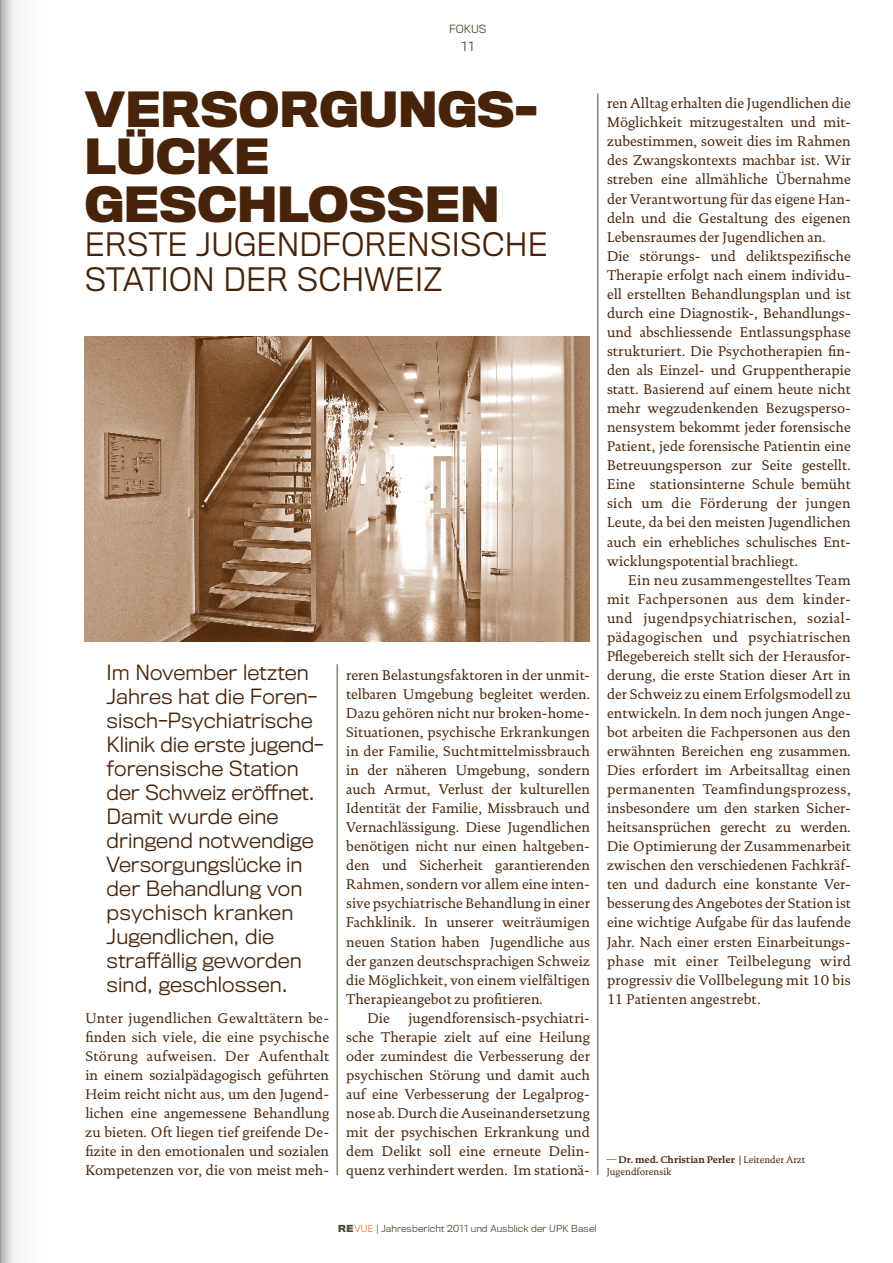
<style>
.page{position:relative;width:893px;height:1263px;background:#fff}
.page>*{position:absolute;margin:0;border:0;box-sizing:border-box;transform-origin:0 0}
.t1{font:700 45px/47.2px "Titling Gothic FB Normal";letter-spacing:.01em;color:#472409}
.t2{font:300 30px "Titling Gothic FB Normal";letter-spacing:.01em;color:#472409}
.t3{font:300 19.5px/24px "Titling Gothic FB Normal";color:#472409}
.t4{font:14.25px/19px "DTL Documenta TOT";color:#472409;text-align:justify}
.t5{font:300 12px "Titling Gothic FB Normal";color:#4a4a30}
.t6{font:300 10.5px "Titling Gothic FB Normal";color:#4a4a30}
.t7{font:9.75px/12px "DTL Documenta TOT";color:#472409}
.t8{font:300 9px "Titling Gothic FB Normal";letter-spacing:.01em;color:#4a4a30}
.s1{font-weight:700}
.s2{color:#f47d30}
</style>
<div class="page">
<svg style="left:1px;top:0;width:14px;height:1263px;background:#d4d3d3"></svg>
<hr style="left:0;top:0;width:1px;height:1263px;background:#e3e3e3">
<hr style="left:337px;top:664px;width:1px;height:511px;background:#4a4a30">
<hr style="left:597px;top:94px;width:1px;height:1081px;background:#4a4a30">
<img style="left:85px;top:337px;width:505px;height:305px">
<p class="t6" style="left:449px;top:23px;width:23px">Fokus</p>
<p class="t5" style="left:462px;top:40px;width:14px">11</p>
<h1 class="t1" style="left:85px;top:87px;width:454px">VERSORGUNGS-<br>LÜCKE<br>GESCHLOSSEN</h1>
<h2 class="t2" style="left:85px;top:227px;width:214px">Erste jugendf</h2>
<h2 class="t2" style="left:342px;top:227px;width:85px">orensis</h2>
<h2 class="t2" style="left:482px;top:227px;width:67px">che</h2>
<h2 class="t2" style="left:85px;top:262px;width:38px">Stati</h2>
<h2 class="t2" style="left:169px;top:262px;width:259px">on der Schweiz</h2>
<p class="t3" style="left:107px;top:661px;width:218px">Im November letzten<br>Jahres hat die Foren&shy;sisch-Psychiatrische<br>Klinik die erste jugend&shy;forensische Station der Schweiz eröffnet.<br>Damit wurde eine dringend notwendige<br>Versorgungslücke in der Behandlung von psychisch kranken<br>Jugendlichen, die straffällig geworden sind, geschlossen.</p>
<p class="t4" style="left:85px;top:1008px;width:245px">Unter jugendlichen Gewalttätern be&shy;finden sich viele, die eine psychische Störung aufweisen. Der Aufenthalt in einem sozialpädagogisch geführten Heim reicht nicht aus, um den Jugend&shy;lichen eine angemessene Behandlung zu bieten. Oft liegen tief greifende De&shy;fizite in den emotionalen und sozialen Kompetenzen vor, die von meist meh-</p>
<p class="t4" style="left:346px;top:665px;width:245px">reren Belastungsfaktoren in der unmit-</p>
<p class="t4" style="left:346px;top:684px;width:245px">telbaren Umgebung begleitet werden.</p>
<p class="t4" style="left:346px;top:703px;width:245px">Dazu gehören nicht nur broken-home-</p>
<p class="t4" style="left:346px;top:722px;width:245px">Situationen, psychische Erkrankungen</p>
<p class="t4" style="left:346px;top:741px;width:245px">in der Familie, Suchtmittelmissbrauch</p>
<p class="t4" style="left:346px;top:761px;width:245px">in der näheren Umgebung, sondern</p>
<p class="t4" style="left:346px;top:780px;width:245px">auch Armut, Verlust der kulturellen</p>
<p class="t4" style="left:346px;top:799px;width:245px">Identität der Familie, Missbrauch und</p>
<p class="t4" style="left:346px;top:818px;width:245px">Vernachlässigung. Diese Jugendlichen</p>
<p class="t4" style="left:346px;top:837px;width:245px">benötigen nicht nur einen haltgeben-</p>
<p class="t4" style="left:346px;top:856px;width:245px">den und Sicherheit garantierenden</p>
<p class="t4" style="left:346px;top:875px;width:245px">Rahmen, sondern vor allem eine inten-</p>
<p class="t4" style="left:346px;top:894px;width:245px">sive psychiatrische Behandlung in einer</p>
<p class="t4" style="left:346px;top:913px;width:245px">Fachklinik. In unserer weiträumigen</p>
<p class="t4" style="left:346px;top:932px;width:245px">neuen Station haben Jugendliche aus</p>
<p class="t4" style="left:346px;top:951px;width:245px">der ganzen deutschsprachigen Schweiz</p>
<p class="t4" style="left:346px;top:970px;width:245px">die Möglichkeit, von einem vielfältigen</p>
<p class="t4" style="left:346px;top:989px;width:198px">Therapieangebot zu profitieren.</p>
<p class="t4" style="left:367px;top:1008px;width:24px">Die</p>
<p class="t4" style="left:346px;top:1008px;width:245px;text-indent:62px">jugendforensisch-psychiatri&shy;sche Therapie zielt auf eine Heilung oder zumindest die Verbesserung der psychischen Störung und damit auch auf eine Verbesserung der Legalprog&shy;nose ab. Durch die Auseinandersetzung mit der psychischen Erkrankung und dem Delikt soll eine erneute Delin&shy;quenz verhindert werden. Im stationä-</p>
<p class="t4" style="left:607px;top:94px;width:245px;text-align:left">ren Alltag erhalten die Jugendlichen die Möglichkeit mitzugestalten und mit&shy;zubestimmen, soweit dies im Rahmen des Zwangskontexts machbar ist. Wir streben eine allmähliche Übernahme der Verantwortung für das eigene Han&shy;deln und die Gestaltung des eigenen Lebensraumes der Jugendlichen an.<br>Die störungs- und deliktspezifische Therapie erfolgt nach einem individu&shy;ell erstellten Behandlungsplan und ist durch eine Diagnostik-, Behandlungs&shy;und abschliessende Entlassungsphase strukturiert. Die Psychotherapien fin&shy;den als Einzel- und Gruppentherapie statt. Basierend auf einem heute nicht mehr wegzudenkenden Bezugsperso&shy;nensystem bekommt jeder forensische Patient, jede forensische Patientin eine Betreuungsperson zur Seite gestellt.<br>Eine stationsinterne Schule bemüht sich um die Förderung der jungen Leute, da bei den meisten Jugendlichen auch ein erhebliches schulisches Ent&shy;wicklungspotential brachliegt.</p>
<p class="t4" style="left:607px;top:570px;width:245px;text-indent:21px">Ein neu zusammengestelltes Team mit Fachpersonen aus dem kinder&shy;und jugendpsychiatrischen, sozial&shy;pädagogischen und psychiatrischen Pflegebereich stellt sich der Herausfor&shy;derung, die erste Station dieser Art in der Schweiz zu einem Erfolgsmodell zu entwickeln. In dem noch jungen Ange&shy;bot arbeiten die Fachpersonen aus den erwähnten Bereichen eng zusammen.<br>Dies erfordert im Arbeitsalltag einen permanenten Teamfindungsprozess, insbesondere um den starken Sicher&shy;heitsansprüchen gerecht zu werden.<br>Die Optimierung der Zusammenarbeit zwischen den verschiedenen Fachkräf&shy;ten und dadurch eine konstante Ver&shy;besserung des Angebotes der Station ist eine wichtige Aufgabe für das laufende Jahr. Nach einer ersten Einarbeitungs&shy;phase mit einer Teilbelegung wird progressiv die Vollbelegung mit 10 bis 11 Patienten angestrebt.</p>
<p class="t7" style="left:607px;top:1153px;width:200px">— <span class="s1">Dr. med. Christian Perler</span> | Leitender Arzt<br>Jugendforensik</p>
<p class="t8" style="left:338px;top:1223px;width:260px"><span class="s1">RE</span><span class="s2">vue</span> | Jahresbericht 2011 und Ausblick der U PK Basel</p>
</div>
